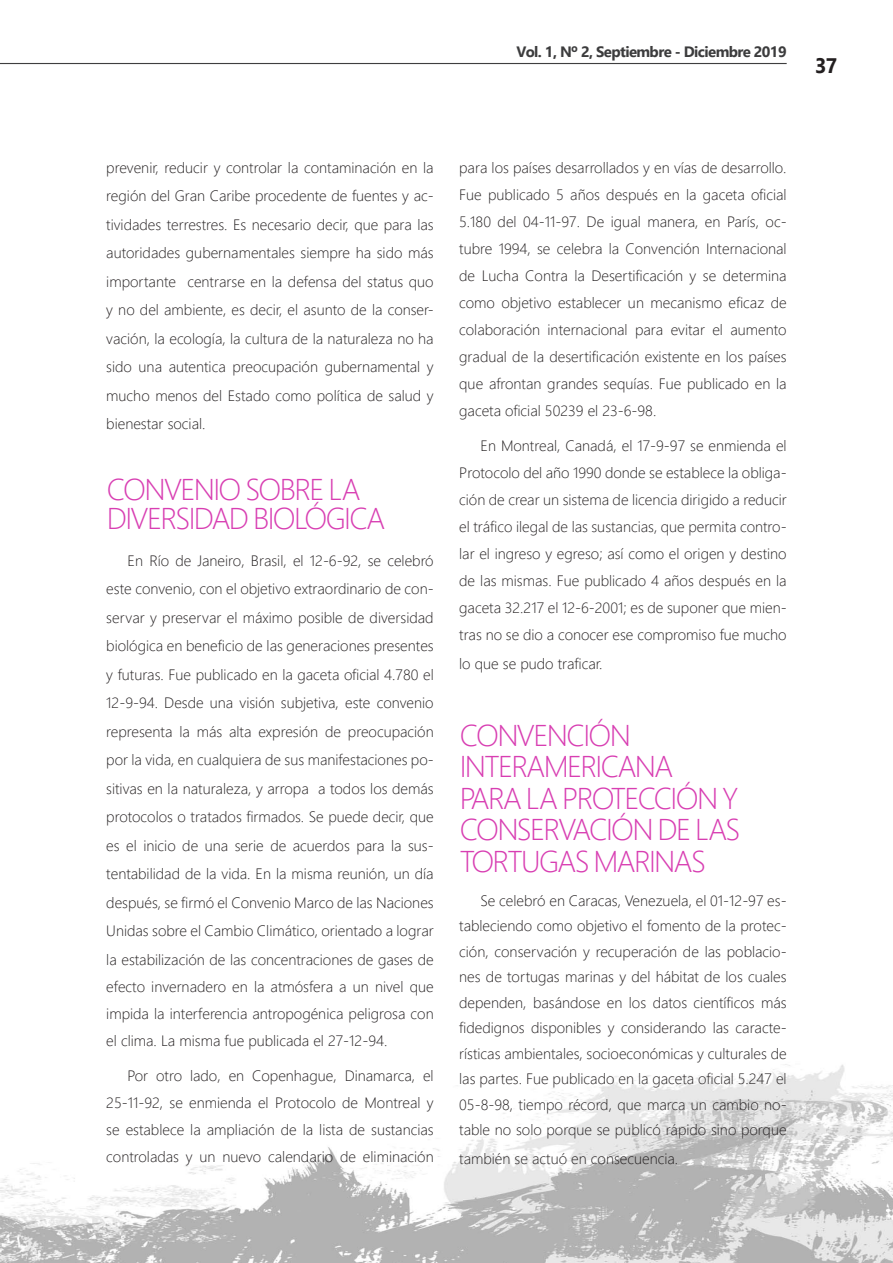
<style>
.page{position:relative;width:893px;height:1263px;background:#fff}
.page>*{position:absolute;margin:0;border:0;box-sizing:border-box;transform-origin:0 0}
.t1{font:30px/31.5px "Webly Sleek UI Light";letter-spacing:-.055em;color:#d83eb2}
.t2{font:700 21px "Gadugi";color:#231f20;scale:.95 1}
.t3{font:15px/28.5px "Webly Sleek UI Light";color:#231f20;text-align:justify}
.t4{font:700 15px "Gadugi";letter-spacing:-.04em;color:#3c3c3d}
</style>
<div class="page">
<img style="left:0;top:1064px;width:893px;height:199px">
<hr style="left:0;top:63px;width:787px;height:1px;background:#3e3e3f">
<p class="t4" style="left:516px;top:43px;width:272px">Vol. 1, Nº 2, Septiembre - Diciembre 2019</p>
<h2 class="t2" style="left:815px;top:53px;width:25px">37</h2>
<p class="t3" style="left:106px;top:152px;width:329px">prevenir, reducir y controlar la contaminación en la región del Gran Caribe procedente de fuentes y ac&shy;tividades terrestres. Es necesario decir, que para las autoridades gubernamentales siempre ha sido más importante centrarse en la defensa del status quo y no del ambiente, es decir, el asunto de la conser&shy;vación, la ecología, la cultura de la naturaleza no ha sido una autentica preocupación gubernamental y mucho menos del Estado como política de salud y bienestar social.</p>
<p class="t1" style="left:107px;top:474px;width:280px;line-height:28.5px">CONVENIO SOBRE LA<br>DIVERSIDAD BIOLÓGICA</p>
<p class="t3" style="left:106px;top:545px;width:329px;text-indent:21px">En Río de Janeiro, Brasil, el 12-6-92, se celebró este convenio, con el objetivo extraordinario de con&shy;servar y preservar el máximo posible de diversidad biológica en beneficio de las generaciones presentes y futuras. Fue publicado en la gaceta oficial 4.780 el 12-9-94. Desde una visión subjetiva, este convenio representa la más alta expresión de preocupación por la vida, en cualquiera de sus manifestaciones po&shy;sitivas en la naturaleza, y arropa a todos los demás protocolos o tratados firmados. Se puede decir, que es el inicio de una serie de acuerdos para la sus&shy;tentabilidad de la vida. En la misma reunión, un día después, se firmó el Convenio Marco de las Naciones Unidas sobre el Cambio Climático, orientado a lograr la estabilización de las concentraciones de gases de</p>
<p class="t3" style="left:106px;top:972px;width:329px;line-height:27px">efecto invernadero en la atmósfera a un nivel que impida la interferencia antropogénica peligrosa con el clima. La misma fue publicada el 27-12-94.</p>
<p class="t3" style="left:106px;top:1062px;width:329px;line-height:27px;text-indent:21px">Por otro lado, en Copenhague, Dinamarca, el 25-11-92, se enmienda el Protocolo de Montreal y se establece la ampliación de la lista de sustancias controladas y un nuevo calendario de eliminación</p>
<p class="t3" style="left:459px;top:153px;width:329px;line-height:27px">para los países desarrollados y en vías de desarrollo.<br>Fue publicado 5 años después en la gaceta oficial 5.180 del 04-11-97. De igual manera, en París, oc&shy;tubre 1994, se celebra la Convención Internacional de Lucha Contra la Desertificación y se determina como objetivo establecer un mecanismo eficaz de colaboración internacional para evitar el aumento gradual de la desertificación existente en los países que afrontan grandes sequías. Fue publicado en la gaceta oficial 50239 el 23-6-98.</p>
<p class="t3" style="left:459px;top:432px;width:329px;line-height:27px;text-indent:21px">En Montreal, Canadá, el 17-9-97 se enmienda el Protocolo del año 1990 donde se establece la obliga&shy;ción de crear un sistema de licencia dirigido a reducir el tráfico ilegal de las sustancias, que permita contro&shy;lar el ingreso y egreso; así como el origen y destino de las mismas. Fue publicado 4 años después en la gaceta 32.217 el 12-6-2001; es de suponer que mien&shy;tras no se dio a conocer ese compromiso fue mucho</p>
<p class="t3" style="left:459px;top:648px;width:145px">lo que se pudo traficar.</p>
<p class="t1" style="left:460px;top:718px;width:282px">CONVENCIÓN<br>INTERAMERICANA<br>PARA LA PROTECCIÓN Y<br>CONSERVACIÓN DE LAS<br>TORTUGAS MARINAS</p>
<p class="t3" style="left:459px;top:887px;width:329px;line-height:25.5px;text-indent:21px">Se celebró en Caracas, Venezuela, el 01-12-97 es&shy;tableciendo como objetivo el fomento de la protec&shy;ción, conservación y recuperación de las poblacio&shy;nes de tortugas marinas y del hábitat de los cuales dependen, basándose en los datos científicos más fidedignos disponibles y considerando las caracte&shy;rísticas ambientales, socioeconómicas y culturales de las partes. Fue publicado en la gaceta oficial 5.247 el 05-8-98, tiempo récord, que marca un cambio no&shy;table no solo porque se publicó rápido sino porque</p>
<p class="t3" style="left:459px;top:1143px;width:220px">también se actuó en consecuencia.</p>
</div>
